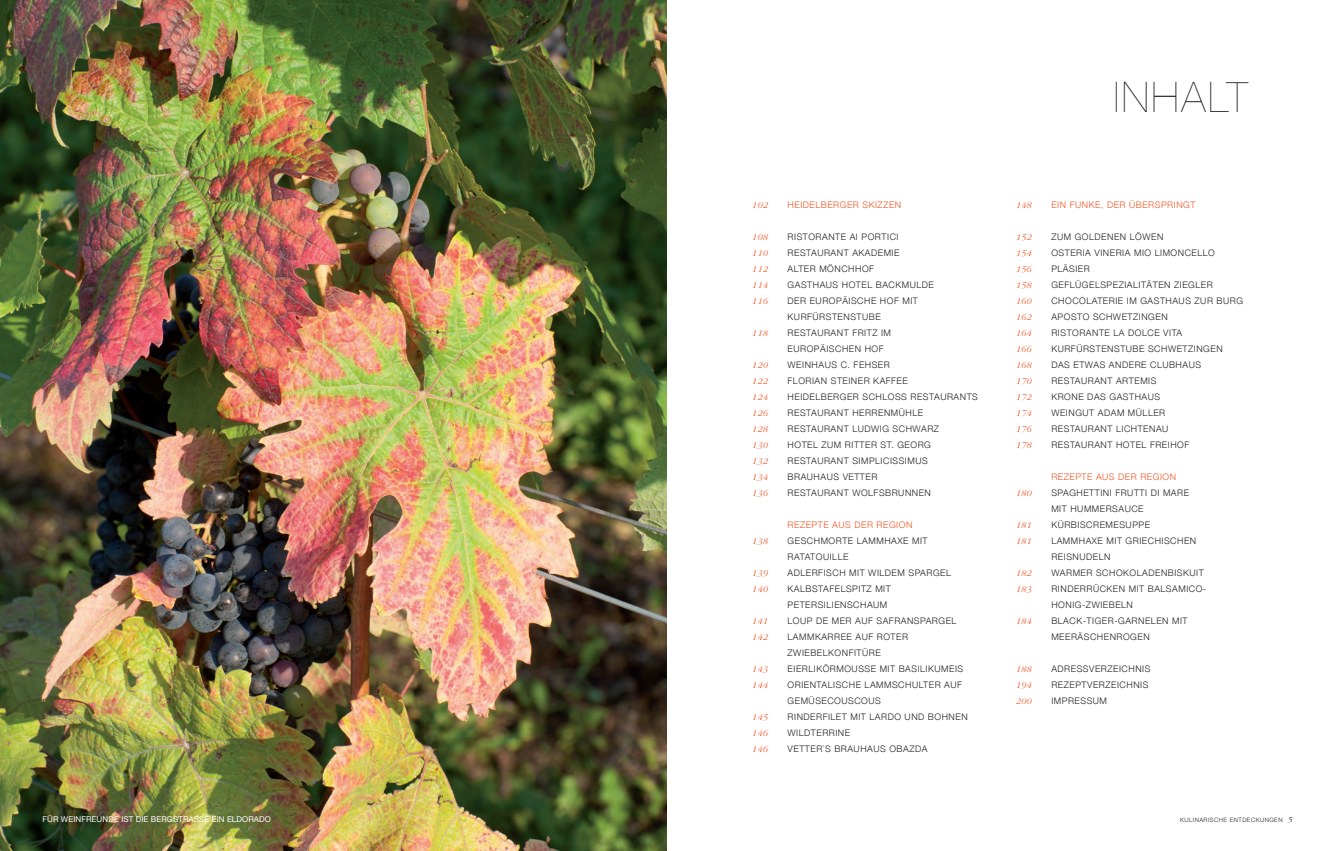
<style>
.page{position:relative;width:1333px;height:851px;background:#fff}
.page>*{position:absolute;margin:0;border:0;box-sizing:border-box;transform-origin:0 0}
.t1{font:200 42px "Helvetica Neue";letter-spacing:.06em;color:#231f20}
.t2{font:300 9px/16px "Helvetica Neue";letter-spacing:.06em;color:#231f20}
.t3{font:italic 300 9px "Garamond";letter-spacing:.06em;color:#f15422}
.t4{font:300 9px "Helvetica Neue";letter-spacing:.06em;color:#f15422}
.t5{font:8px "Helvetica Neue";letter-spacing:.01em;color:#fff}
.t6{font:300 6px "Helvetica Neue";letter-spacing:.08em;color:#231f20}
.s1{font-family:"Garamond";font-style:italic;font-size:8px}
</style>
<div class="page">
<img style="left:0;top:0;width:666px;height:850px">
<p class="t5" style="left:43px;top:813px;width:230px">FÜR WEINFREUNDE IST DIE BERGSTRASSE EIN ELDORADO</p>
<p class="t3" style="left:751px;top:200px;width:17px">102</p>
<p class="t4" style="left:787px;top:197px;width:115px">HEIDELBERGER SKIZZEN</p>
<p class="t3" style="left:751px;top:232px;width:17px">108</p>
<p class="t2" style="left:787px;top:228px;width:112px">RISTORANTE AI PORTICI</p>
<p class="t3" style="left:751px;top:248px;width:17px">110</p>
<p class="t2" style="left:787px;top:244px;width:113px">RESTAURANT AKADEMIE</p>
<p class="t3" style="left:751px;top:264px;width:17px">112</p>
<p class="t2" style="left:787px;top:260px;width:88px">ALTER MÖNCHHOF</p>
<p class="t3" style="left:751px;top:280px;width:17px">114</p>
<p class="t2" style="left:787px;top:276px;width:148px">GASTHAUS HOTEL BACKMULDE</p>
<p class="t3" style="left:751px;top:296px;width:17px">116</p>
<p class="t2" style="left:787px;top:292px;width:132px">DER EUROPÄISCHE HOF MIT<br>KURFÜRSTENSTUBE</p>
<p class="t3" style="left:751px;top:328px;width:17px">118</p>
<p class="t2" style="left:787px;top:324px;width:105px">RESTAURANT FRITZ IM<br>EUROPÄISCHEN HOF</p>
<p class="t3" style="left:751px;top:360px;width:17px">120</p>
<p class="t2" style="left:787px;top:356px;width:104px">WEINHAUS C. FEHSER</p>
<p class="t3" style="left:751px;top:376px;width:17px">122</p>
<p class="t2" style="left:787px;top:372px;width:122px">FLORIAN STEINER KAFFEE</p>
<p class="t3" style="left:751px;top:392px;width:17px">124</p>
<p class="t2" style="left:787px;top:388px;width:192px">HEIDELBERGER SCHLOSS RESTAURANTS</p>
<p class="t3" style="left:751px;top:408px;width:17px">126</p>
<p class="t2" style="left:787px;top:404px;width:137px">RESTAURANT HERRENMÜHLE</p>
<p class="t3" style="left:751px;top:424px;width:17px">128</p>
<p class="t2" style="left:787px;top:420px;width:153px">RESTAURANT LUDWIG SCHWARZ</p>
<p class="t3" style="left:751px;top:440px;width:17px">130</p>
<p class="t2" style="left:787px;top:436px;width:145px">HOTEL ZUM RITTER ST. GEORG</p>
<p class="t3" style="left:751px;top:456px;width:17px">132</p>
<p class="t2" style="left:787px;top:452px;width:142px">RESTAURANT SIMPLICISSIMUS</p>
<p class="t3" style="left:751px;top:472px;width:17px">134</p>
<p class="t2" style="left:787px;top:468px;width:91px">BRAUHAUS VETTER</p>
<p class="t3" style="left:751px;top:488px;width:17px">136</p>
<p class="t2" style="left:787px;top:484px;width:145px">RESTAURANT WOLFSBRUNNEN</p>
<p class="t4" style="left:787px;top:517px;width:126px">REZEPTE AUS DER REGION</p>
<p class="t3" style="left:751px;top:536px;width:17px">138</p>
<p class="t2" style="left:787px;top:532px;width:141px">GESCHMORTE LAMMHAXE MIT<br>RATATOUILLE</p>
<p class="t3" style="left:751px;top:568px;width:17px">139</p>
<p class="t2" style="left:787px;top:564px;width:165px">ADLERFISCH MIT WILDEM SPARGEL</p>
<p class="t3" style="left:751px;top:584px;width:17px">140</p>
<p class="t2" style="left:787px;top:580px;width:105px">KALBSTAFELSPITZ MIT<br>PETERSILIENSCHAUM</p>
<p class="t3" style="left:751px;top:616px;width:17px">141</p>
<p class="t2" style="left:787px;top:612px;width:170px">LOUP DE MER AUF SAFRANSPARGEL</p>
<p class="t3" style="left:751px;top:632px;width:17px">142</p>
<p class="t2" style="left:787px;top:628px;width:122px">LAMMKARREE AUF ROTER<br>ZWIEBELKONFITÜRE</p>
<p class="t3" style="left:751px;top:664px;width:17px">143</p>
<p class="t2" style="left:787px;top:660px;width:177px">EIERLIKÖRMOUSSE MIT BASILIKUMEIS</p>
<p class="t3" style="left:751px;top:680px;width:17px">144</p>
<p class="t2" style="left:787px;top:676px;width:176px">ORIENTALISCHE LAMMSCHULTER AUF<br>GEMÜSECOUSCOUS</p>
<p class="t3" style="left:751px;top:712px;width:17px">145</p>
<p class="t2" style="left:787px;top:708px;width:182px">RINDERFILET MIT LARDO UND BOHNEN</p>
<p class="t3" style="left:751px;top:728px;width:17px">146</p>
<p class="t2" style="left:787px;top:724px;width:64px">WILDTERRINE</p>
<p class="t3" style="left:751px;top:744px;width:17px">146</p>
<p class="t2" style="left:787px;top:740px;width:141px">VETTER`S BRAUHAUS OBAZDA</p>
<p class="t1" style="left:1113px;top:65px;width:135px">INHALT</p>
<p class="t3" style="left:1015px;top:200px;width:17px">148</p>
<p class="t4" style="left:1051px;top:197px;width:146px">EIN FUNKE, DER ÜBERSPRINGT</p>
<p class="t3" style="left:1015px;top:232px;width:17px">152</p>
<p class="t2" style="left:1051px;top:228px;width:113px">ZUM GOLDENEN LÖWEN</p>
<p class="t3" style="left:1015px;top:248px;width:17px">154</p>
<p class="t2" style="left:1051px;top:244px;width:165px">OSTERIA VINERIA MIO LIMONCELLO</p>
<p class="t3" style="left:1015px;top:264px;width:17px">156</p>
<p class="t2" style="left:1051px;top:260px;width:40px">PLÄSIER</p>
<p class="t3" style="left:1015px;top:280px;width:17px">158</p>
<p class="t2" style="left:1051px;top:276px;width:163px">GEFLÜGELSPEZIALITÄTEN ZIEGLER</p>
<p class="t3" style="left:1015px;top:296px;width:17px">160</p>
<p class="t2" style="left:1051px;top:292px;width:193px">CHOCOLATERIE IM GASTHAUS ZUR BURG</p>
<p class="t3" style="left:1015px;top:312px;width:17px">162</p>
<p class="t2" style="left:1051px;top:308px;width:118px">APOSTO SCHWETZINGEN</p>
<p class="t3" style="left:1015px;top:328px;width:17px">164</p>
<p class="t2" style="left:1051px;top:324px;width:132px">RISTORANTE LA DOLCE VITA</p>
<p class="t3" style="left:1015px;top:344px;width:17px">166</p>
<p class="t2" style="left:1051px;top:340px;width:173px">KURFÜRSTENSTUBE SCHWETZINGEN</p>
<p class="t3" style="left:1015px;top:360px;width:17px">168</p>
<p class="t2" style="left:1051px;top:356px;width:151px">DAS ETWAS ANDERE CLUBHAUS</p>
<p class="t3" style="left:1015px;top:376px;width:17px">170</p>
<p class="t2" style="left:1051px;top:372px;width:107px">RESTAURANT ARTEMIS</p>
<p class="t3" style="left:1015px;top:392px;width:17px">172</p>
<p class="t2" style="left:1051px;top:388px;width:110px">KRONE DAS GASTHAUS</p>
<p class="t3" style="left:1015px;top:408px;width:17px">174</p>
<p class="t2" style="left:1051px;top:404px;width:115px">WEINGUT ADAM MÜLLER</p>
<p class="t3" style="left:1015px;top:424px;width:17px">176</p>
<p class="t2" style="left:1051px;top:420px;width:119px">RESTAURANT LICHTENAU</p>
<p class="t3" style="left:1015px;top:440px;width:17px">178</p>
<p class="t2" style="left:1051px;top:436px;width:139px">RESTAURANT HOTEL FREIHOF</p>
<p class="t4" style="left:1051px;top:469px;width:126px">REZEPTE AUS DER REGION</p>
<p class="t3" style="left:1015px;top:488px;width:17px">180</p>
<p class="t2" style="left:1051px;top:484px;width:139px">SPAGHETTINI FRUTTI DI MARE<br>MIT HUMMERSAUCE</p>
<p class="t3" style="left:1015px;top:520px;width:17px">181</p>
<p class="t2" style="left:1051px;top:516px;width:100px">KÜRBISCREMESUPPE</p>
<p class="t3" style="left:1015px;top:536px;width:17px">181</p>
<p class="t2" style="left:1051px;top:532px;width:146px">LAMMHAXE MIT GRIECHISCHEN<br>REISNUDELN</p>
<p class="t3" style="left:1015px;top:568px;width:17px">182</p>
<p class="t2" style="left:1051px;top:564px;width:154px">WARMER SCHOKOLADENBISKUIT</p>
<p class="t3" style="left:1015px;top:584px;width:17px">183</p>
<p class="t2" style="left:1051px;top:580px;width:156px">RINDERRÜCKEN MIT BALSAMICO-<br>HONIG-ZWIEBELN</p>
<p class="t3" style="left:1015px;top:616px;width:17px">184</p>
<p class="t2" style="left:1051px;top:612px;width:138px">BLACK-TIGER-GARNELEN MIT<br>MEERÄSCHENROGEN</p>
<p class="t3" style="left:1015px;top:664px;width:17px">188</p>
<p class="t2" style="left:1051px;top:660px;width:101px">ADRESSVERZEICHNIS</p>
<p class="t3" style="left:1015px;top:680px;width:17px">194</p>
<p class="t2" style="left:1051px;top:676px;width:99px">REZEPTVERZEICHNIS</p>
<p class="t3" style="left:1015px;top:696px;width:17px">200</p>
<p class="t2" style="left:1051px;top:692px;width:57px">IMPRESSUM</p>
<p class="t6" style="left:1180px;top:814px;width:113px">KULINARISCHE ENTDECKUNGEN <span class="s1">5</span></p>
</div>
